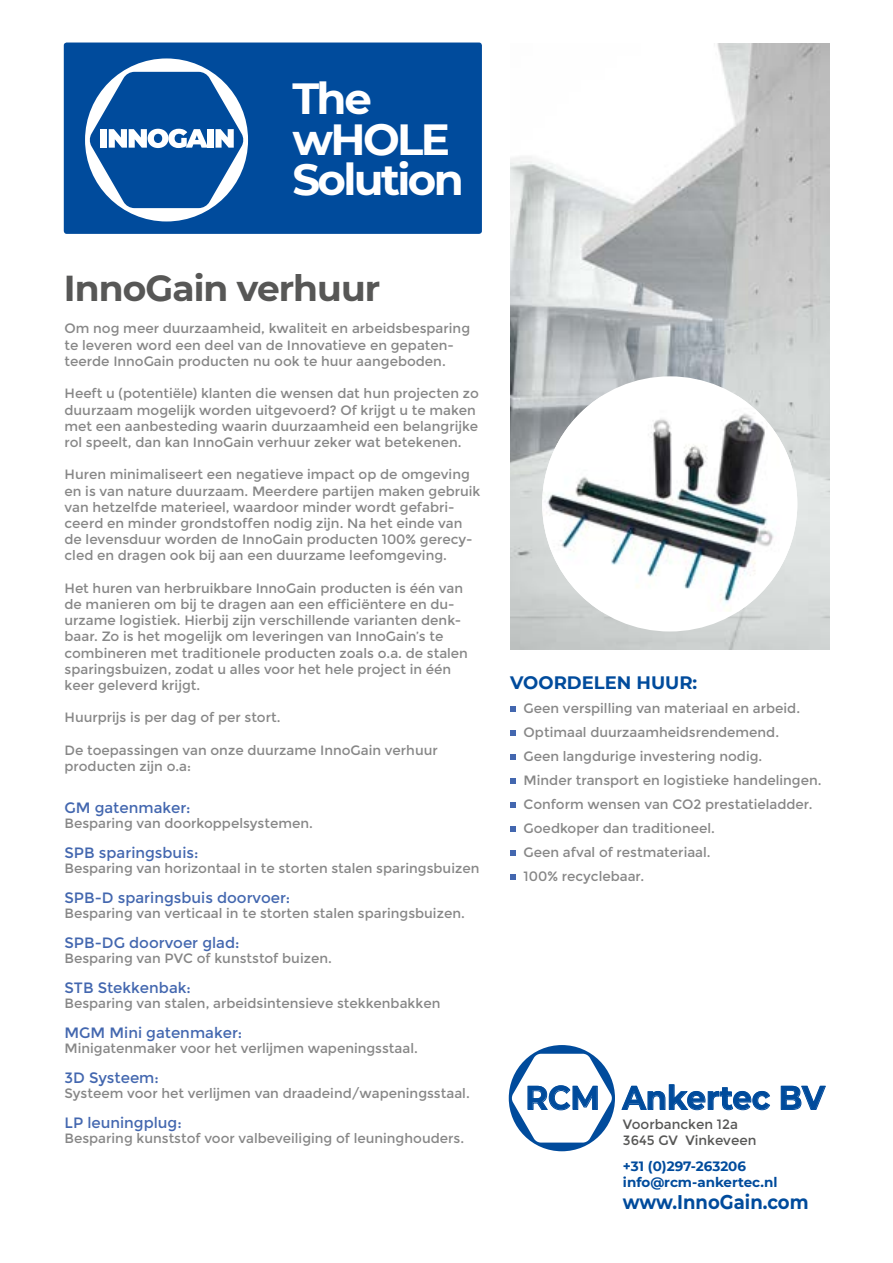
<style>
.page{position:relative;width:893px;height:1263px;background:#fff}
.page>*{position:absolute;margin:0;border:0;box-sizing:border-box;transform-origin:0 0}
.t1{font:700 43.5px/40.5px "Montserrat";letter-spacing:-.06em;color:#fff}
.t2{font:700 36px "Montserrat";letter-spacing:-.025em;color:#575756}
.t3{font:700 33px "Montserrat";color:#004b9c;scale:.93 1}
.t4{font:700 19.8px "Montserrat";color:#004b9c;scale:.91 1}
.t5{font:700 18px "Montserrat";color:#004b9c}
.t6{font:15px "Montserrat";color:#4367af}
.t7{font:13.5px/16.2px "Montserrat";color:#878787}
.t8{font:700 13.5px/16.5px "Montserrat";color:#004b9c}
.t9{font:13.5px/16.5px "Montserrat";color:#575756}
</style>
<div class="page">
<svg style="left:621px;top:1084px;width:149px;height:26px"></svg>
<svg style="left:780px;top:1085px;width:46px;height:25px"></svg>
<svg style="left:509px;top:1045px;width:106px;height:106px"></svg>
<div style="left:64px;top:43px;width:418px;height:191px;background:#004b9c;border-radius:3px"></div>
<svg style="left:85px;top:58px;width:163px;height:163px"></svg>
<img style="left:510px;top:43px;width:319px;height:606px">
<div style="left:542px;top:376px;width:255px;height:255px;background:#fff;border-radius:50%"></div>
<img style="left:542px;top:396px;width:255px;height:216px">
<svg style="left:510px;top:706px;width:6px;height:6px"></svg>
<svg style="left:510px;top:730px;width:6px;height:6px"></svg>
<svg style="left:510px;top:754px;width:6px;height:6px"></svg>
<svg style="left:510px;top:778px;width:6px;height:6px"></svg>
<svg style="left:510px;top:802px;width:6px;height:6px"></svg>
<svg style="left:510px;top:826px;width:6px;height:6px"></svg>
<svg style="left:510px;top:850px;width:6px;height:6px"></svg>
<svg style="left:510px;top:874px;width:6px;height:6px"></svg>
<h1 class="t1" style="left:292px;top:76px;width:173px">The wHOLE<br>Solution</h1>
<h2 class="t2" style="left:64px;top:262px;width:318px">InnoGain verhuur</h2>
<p class="t7" style="left:65px;top:321px;width:407px">Om nog meer duurzaamheid, kwaliteit en arbeidsbesparing te leveren word een deel van de Innovatieve en gepaten&shy;teerde InnoGain producten nu ook te huur aangeboden.</p>
<p class="t7" style="left:65px;top:386px;width:416px">Heeft u (potentiële) klanten die wensen dat hun projecten zo duurzaam mogelijk worden uitgevoerd? Of krijgt u te maken met een aanbesteding waarin duurzaamheid een belangrijke rol speelt, dan kan InnoGain verhuur zeker wat betekenen.</p>
<p class="t7" style="left:65px;top:467px;width:417px">Huren minimaliseert een negatieve impact op de omgeving en is van nature duurzaam. Meerdere partijen maken gebruik van hetzelfde materieel, waardoor minder wordt gefabri&shy;ceerd en minder grondstoffen nodig zijn. Na het einde van de levensduur worden de InnoGain producten 100% gerecy&shy;cled en dragen ook bij aan een duurzame leefomgeving.</p>
<p class="t7" style="left:65px;top:580px;width:405px">Het huren van herbruikbare InnoGain producten is één van de manieren om bij te dragen aan een efficiëntere en du&shy;urzame logistiek. Hierbij zijn verschillende varianten denk&shy;baar. Zo is het mogelijk om leveringen van InnoGain’s te combineren met traditionele producten zoals o.a. de stalen sparingsbuizen, zodat u alles voor het hele project in één keer geleverd krijgt.</p>
<p class="t7" style="left:65px;top:710px;width:217px">Huurprijs is per dag of per stort.</p>
<p class="t7" style="left:65px;top:742px;width:375px">De toepassingen van onze duurzame InnoGain verhuur producten zijn o.a:</p>
<p class="t6" style="left:65px;top:799px;width:128px">GM gatenmaker:</p>
<p class="t7" style="left:65px;top:815px;width:250px">Besparing van doorkoppelsystemen.</p>
<p class="t6" style="left:65px;top:844px;width:135px">SPB sparingsbuis:</p>
<p class="t7" style="left:65px;top:860px;width:416px">Besparing van horizontaal in te storten stalen sparingsbuizen</p>
<p class="t6" style="left:65px;top:889px;width:227px">SPB-D sparingsbuis doorvoer:</p>
<p class="t7" style="left:65px;top:905px;width:402px">Besparing van verticaal in te storten stalen sparingsbuizen.</p>
<p class="t6" style="left:65px;top:934px;width:176px">SPB-DG doorvoer glad:</p>
<p class="t7" style="left:65px;top:950px;width:269px">Besparing van PVC of kunststof buizen.</p>
<p class="t6" style="left:65px;top:979px;width:128px">STB Stekkenbak:</p>
<p class="t7" style="left:65px;top:995px;width:377px">Besparing van stalen, arbeidsintensieve stekkenbakken</p>
<p class="t6" style="left:65px;top:1024px;width:179px">MGM Mini gatenmaker:</p>
<p class="t7" style="left:65px;top:1040px;width:355px">Minigatenmaker voor het verlijmen wapeningsstaal.</p>
<p class="t6" style="left:65px;top:1069px;width:96px">3D Systeem:</p>
<p class="t7" style="left:65px;top:1085px;width:407px">Systeem voor het verlijmen van draadeind/wapeningsstaal.</p>
<p class="t6" style="left:65px;top:1114px;width:119px">LP leuningplug:</p>
<p class="t7" style="left:65px;top:1130px;width:401px">Besparing kunststof voor valbeveiliging of leuninghouders.</p>
<h3 class="t5" style="left:510px;top:670px;width:189px">VOORDELEN HUUR:</h3>
<p class="t7" style="left:524px;top:697px;width:299px;line-height:24px">Geen verspilling van materiaal en arbeid.<br>Optimaal duurzaamheidsrendemend.<br>Geen langdurige investering nodig.<br>Minder transport en logistieke handelingen.<br>Conform wensen van CO2 prestatieladder.<br>Goedkoper dan traditioneel.<br>Geen afval of restmateriaal.<br>100% recyclebaar.</p>
<h3 class="t3" style="left:525px;top:1074px;width:323px">RCM Ankertec BV</h3>
<p class="t9" style="left:623px;top:1116px;width:135px">Voorbancken 12a<br>3645 GV Vinkeveen</p>
<p class="t8" style="left:623px;top:1157px;width:156px">+31 (0)297-263206 info@rcm-ankertec.nl</p>
<h3 class="t4" style="left:623px;top:1188px;width:205px">www.InnoGain.com</h3>
</div>
